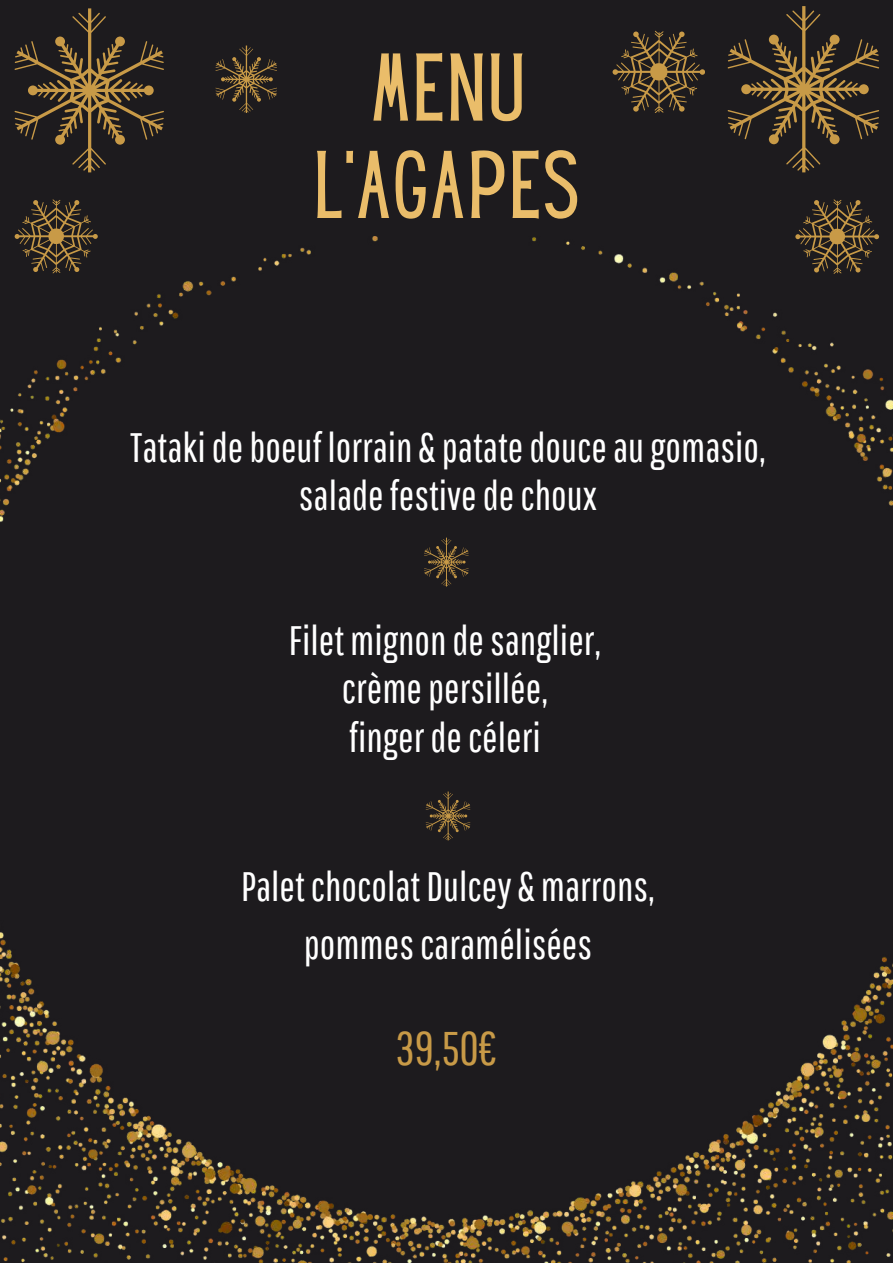
<style>
.page{position:relative;width:893px;height:1264px;background:#fff}
.page>*{position:absolute;margin:0;border:0;box-sizing:border-box;transform-origin:0 0}
.t1{font:83.85px/97.4px "Hey Gotcha";letter-spacing:.04em;color:#eabd6a;text-align:center}
.t2{font:47.25px "Pathway Gothic One";color:#c89a47}
.t3{font:41.1px/48.3px "Pathway Gothic One";color:#fff;text-align:center}
</style>
<div class="page">
<div style="left:0;top:0;width:892px;height:1262px;background:#1d1b1e"></div>
<img style="left:0;top:237px;width:892px;height:1025px">
<svg style="left:15px;top:8px;width:149px;height:164px"></svg>
<svg style="left:727px;top:6px;width:152px;height:166px"></svg>
<svg style="left:215px;top:46px;width:62px;height:67px"></svg>
<svg style="left:612px;top:31px;width:92px;height:82px"></svg>
<svg style="left:15px;top:199px;width:83px;height:74px"></svg>
<svg style="left:795px;top:199px;width:84px;height:75px"></svg>
<svg style="left:424px;top:537px;width:44px;height:49px"></svg>
<svg style="left:425px;top:791px;width:45px;height:49px"></svg>
<h1 class="t1" style="left:314px;top:47px;width:266px">MENU<br>L’AGAPES</h1>
<p class="t3" style="left:130px;top:422px;width:637px">Tatakideboeuf lorrain &amp; patatedouceaugomasio, saladefestivedechoux</p>
<p class="t3" style="left:289px;top:615px;width:314px">Filetmignondesanglier, crèmepersillée, fingerdecéleri</p>
<p class="t3" style="left:241px;top:857px;width:415px;line-height:57.3px">Paletchocolat Dulcey &amp;marrons, pommescaramélisées</p>
<p class="t2" style="left:395px;top:1019px;width:103px">39,50€</p>
</div>
